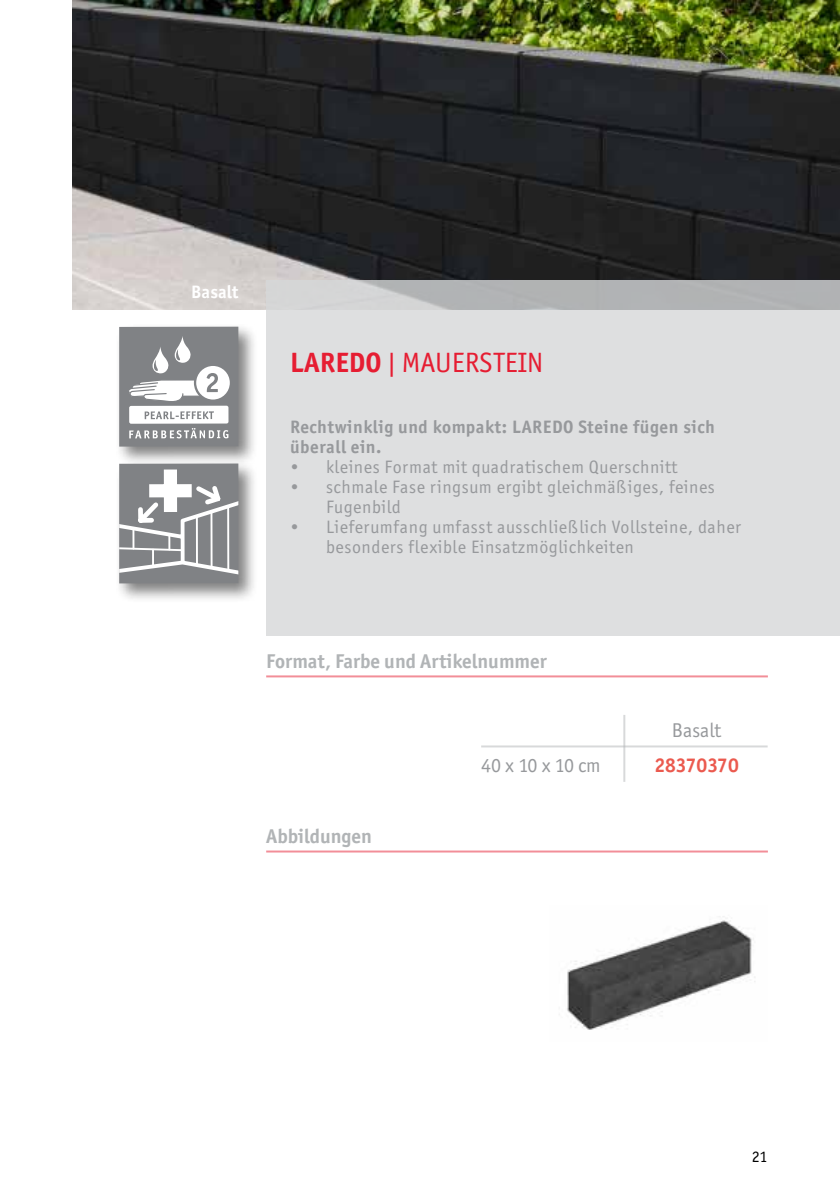
<style>
.page{position:relative;width:840px;height:1191px;background:#fff}
.page>*{position:absolute;margin:0;border:0;box-sizing:border-box;transform-origin:0 0}
.t1{font:28px "Officina Sans ITC Std";color:#e61d32}
.t2{font:700 20px "Officina Sans ITC Std";color:#b1b4b6}
.t3{font:20px "Officina Sans ITC Std";color:#97999c}
.t4{font:700 20px "Officina Sans ITC Std";color:#eb5a4f}
.t5{font:18px/20px "Officina Sans ITC Std";letter-spacing:.03em;color:#97999c}
.t6{font:700 18px/20px "Officina Sans ITC Std";letter-spacing:.03em;color:#97999c}
.t7{font:700 18px "Officina Sans ITC Std";color:#fff}
.t8{font:16px "Officina Sans ITC Std";color:#000}
.s1{font-weight:700}
</style>
<div class="page">
<img style="left:567px;top:916px;width:188px;height:114px">
<img style="left:72px;top:0;width:767px;height:310px">
<svg style="left:266px;top:281px;width:573px;height:355px;background:#dbdcdd"></svg>
<hr style="left:266px;top:675px;width:501px;height:2px;background:#e61d32">
<hr style="left:481px;top:745px;width:286px;height:2px;background:#b1b4b6">
<hr style="left:623px;top:715px;width:2px;height:67px;background:#b1b4b6">
<hr style="left:266px;top:850px;width:501px;height:2px;background:#e61d32">
<div style="left:115px;top:323px;width:143px;height:144px;background:#000;opacity:.5"></div>
<svg style="left:119px;top:327px;width:119px;height:119px"></svg>
<div style="left:115px;top:459px;width:143px;height:144px;background:#000;opacity:.5"></div>
<svg style="left:119px;top:463px;width:119px;height:120px"></svg>
<hr style="left:196px;top:517px;width:2px;height:48px;background:#fff">
<hr style="left:210px;top:513px;width:2px;height:53px;background:#fff">
<hr style="left:227px;top:507px;width:2px;height:63px;background:#fff">
<p class="t7" style="left:191px;top:281px;width:49px">Basalt</p>
<h1 class="t1" style="left:290px;top:346px;width:250px"><span class="s1">LAREDO</span> | Mauerstein</h1>
<p class="t6" style="left:290px;top:417px;width:426px">Rechtwinklig und kompakt: LARE DO Steine fügen sich überall ein.</p>
<p class="t5" style="left:290px;top:457px;width:389px">• kleines Format mit quadratischem Querschnitt</p>
<p class="t5" style="left:326px;top:477px;width:390px;text-indent:-36px">• schmale Fase ringsum ergibt gleichmäßiges, feines<br>Fugenbild</p>
<p class="t5" style="left:326px;top:517px;width:416px;text-indent:-36px">• Lieferumfang umfasst ausschließlich Vollsteine, daher besonders flexible Einsatzmöglichkeiten</p>
<p class="t2" style="left:266px;top:649px;width:282px">Format, Farbe und Artikelnummer</p>
<p class="t3" style="left:671px;top:719px;width:51px">Basalt</p>
<p class="t2" style="left:266px;top:824px;width:107px">Abbildungen</p>
<p class="t3" style="left:481px;top:753px;width:121px">40 x 10 x 10 cm</p>
<p class="t4" style="left:654px;top:753px;width:86px">28370370</p>
<p class="t8" style="left:751px;top:1147px;width:17px">21</p>
</div>
